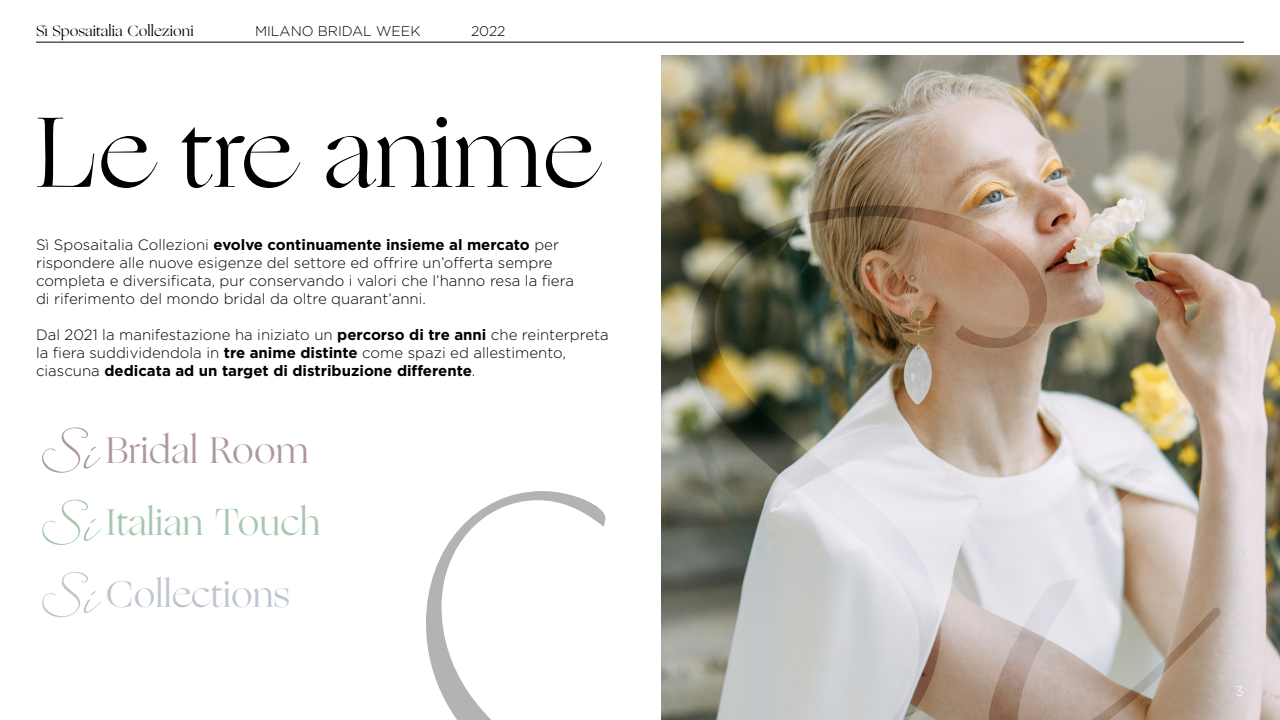
<style>
.page{position:relative;width:1280px;height:720px;background:#fff}
.page>*{position:absolute;margin:0;border:0;box-sizing:border-box;transform-origin:0 0}
.t1{font:100px "Ogg";color:#000}
.t2{font:37.1px "Ogg";color:#a6c7af}
.t3{font:37.1px "Ogg";color:#bec6cf}
.t4{font:37.1px "Ogg";color:#ae989c}
.t5{font:300 15px/18px "Gotham";color:#000}
.t6{font:15px "Ogg";color:#000}
.t7{font:300 14px "Gotham";color:#000}
.t8{font:300 14px "Gotham";color:#fff}
.s1{font-weight:700}
</style>
<div class="page">
<img style="left:661px;top:55px;width:619px;height:665px">
<img style="left:426px;top:205px;width:795px;height:515px">
<svg style="left:42px;top:427px;width:59px;height:46px"></svg>
<svg style="left:42px;top:500px;width:59px;height:45px"></svg>
<svg style="left:42px;top:572px;width:59px;height:46px"></svg>
<hr style="left:36px;top:42px;width:1208px;height:1px;background:#000">
<p class="t6" style="left:36px;top:21px;width:159px">Sì Sposaitalia Collezioni</p>
<p class="t7" style="left:255px;top:24px;width:167px">MILANO BRIDAL WEEK</p>
<p class="t7" style="left:471px;top:24px;width:36px">2022</p>
<h1 class="t1" style="left:36px;top:85px;width:560px">Le tre anime</h1>
<p class="t5" style="left:36px;top:235px;width:539px">Sì Sposaitalia Collezioni <span class="s1">evolve continuamente insieme al mercato</span> per rispondere alle nuove esigenze del settore ed offrire un’offerta sempre completa e diversificata, pur conservando i valori che l’hanno resa la fiera di riferimento del mondo bridal da oltre quarant’anni.</p>
<p class="t5" style="left:36px;top:325px;width:574px">Dal 2021 la manifestazione ha iniziato un <span class="s1">percorso di tre anni</span> che reinterpreta la fiera suddividendola in <span class="s1">tre anime distinte</span> come spazi ed allestimento, ciascuna <span class="s1">dedicata ad un target di distribuzione differente</span>.</p>
<h2 class="t4" style="left:106px;top:425px;width:204px">Bridal Room</h2>
<h2 class="t2" style="left:106px;top:497px;width:216px">Italian Touch</h2>
<h2 class="t3" style="left:106px;top:569px;width:186px">Collections</h2>
<p class="t8" style="left:1235px;top:683px;width:10px">3</p>
</div>
